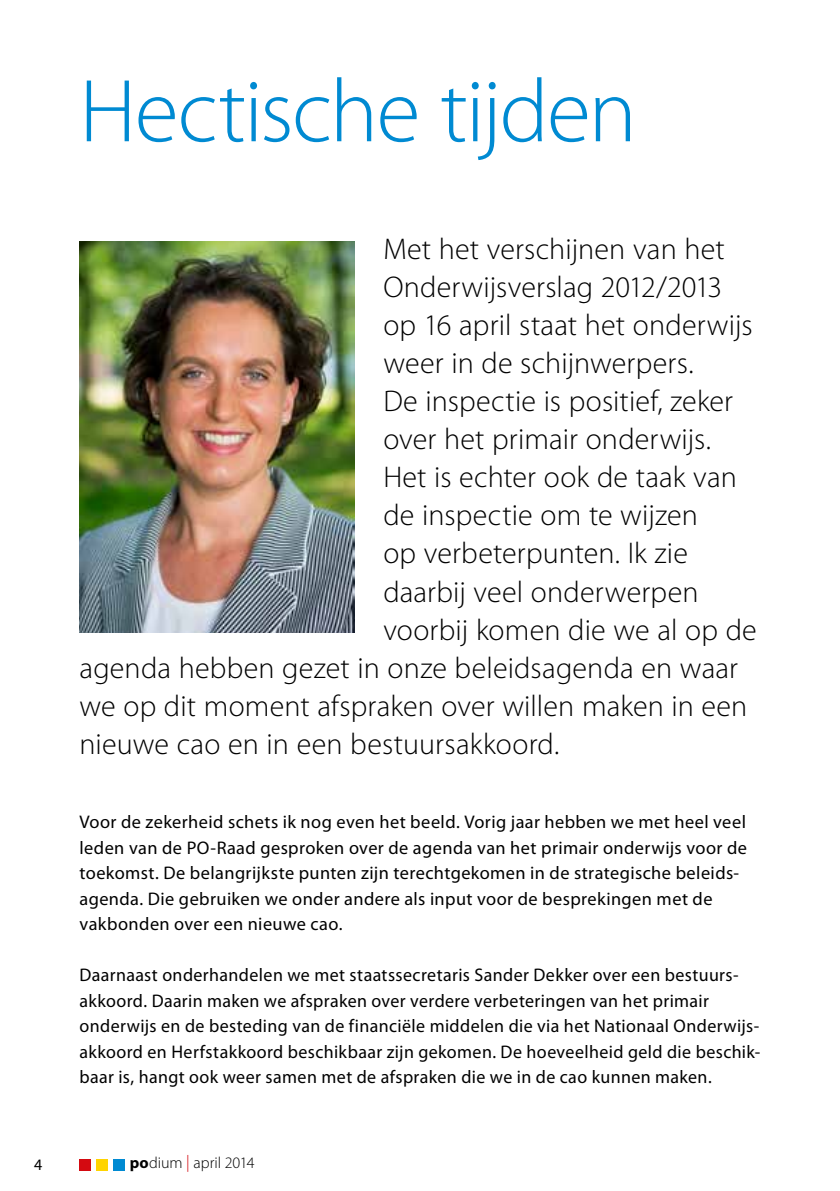
<style>
.page{position:relative;width:840px;height:1191px;background:#fff}
.page>*{position:absolute;margin:0;border:0;box-sizing:border-box;transform-origin:0 0}
.t1{font:300 90px "Myriad Pro";letter-spacing:-.02em;color:#008ad2}
.t2{font:300 30px "Myriad Pro";letter-spacing:.005em;color:#000}
.t3{font:18.2px/25.6px "Myriad Pro";letter-spacing:.025em;color:#000}
.t4{font:300 16px "Myriad Pro";color:#000}
.t5{font:16px "Myriad Pro";color:#000}
.s1{font-weight:700}
.s2{font-family:"Universal Greekwith Math Pi";font-weight:400;color:#d40a11}
</style>
<div class="page">
<img style="left:79px;top:242px;width:276px;height:391px">
<div style="left:113px;top:1158px;width:12px;height:12px;background:#008ad2"></div>
<div style="left:96px;top:1158px;width:12px;height:12px;background:#ffd400"></div>
<div style="left:79px;top:1158px;width:12px;height:12px;background:#d40a11"></div>
<h1 class="t1" style="left:79px;top:62px;width:558px">Hectische tijden</h1>
<h2 class="t2" style="left:383px;top:233px;width:343px">Met het verschijnen van het</h2>
<h2 class="t2" style="left:383px;top:271px;width:340px">Onderwijsverslag 2012/2013</h2>
<h2 class="t2" style="left:383px;top:309px;width:370px">op 16 april staat het onderwijs</h2>
<h2 class="t2" style="left:383px;top:347px;width:311px">weer in de schijnwerpers.</h2>
<h2 class="t2" style="left:383px;top:385px;width:351px">De inspectie is positief, zeker</h2>
<h2 class="t2" style="left:383px;top:423px;width:329px">over het primair onderwijs.</h2>
<h2 class="t2" style="left:383px;top:461px;width:355px">Het is echter ook de taak van</h2>
<h2 class="t2" style="left:383px;top:499px;width:316px">de inspectie om te wijzen</h2>
<h2 class="t2" style="left:383px;top:537px;width:306px">op verbeterpunten. Ik zie</h2>
<h2 class="t2" style="left:383px;top:575px;width:316px">daarbij veel onderwerpen</h2>
<h2 class="t2" style="left:383px;top:613px;width:375px">voorbij komen die we al op de</h2>
<h2 class="t2" style="left:79px;top:651px;width:659px">agenda hebben gezet in onze beleidsagenda en waar</h2>
<h2 class="t2" style="left:79px;top:689px;width:669px">we op dit moment afspraken over willen maken in een</h2>
<h2 class="t2" style="left:79px;top:727px;width:481px">nieuwe cao en in een bestuursakkoord.</h2>
<p class="t3" style="left:79px;top:809px;width:668px">Voor de zekerheid schets ik nog even het beeld. Vorig jaar hebben we met heel veel leden van de PO-Raad gesproken over de agenda van het primair onderwijs voor de toekomst. De belangrijkste punten zijn terechtgekomen in de strategische beleids&shy;agenda. Die gebruiken we onder andere als input voor de besprekingen met de vakbonden over een nieuwe cao.</p>
<p class="t3" style="left:79px;top:962px;width:682px">Daarnaast onderhandelen we met staatssecretaris Sander Dekker over een bestuurs&shy;akkoord. Daarin maken we afspraken over verdere verbeteringen van het primair onderwijs en de besteding van de financiële middelen die via het Nationaal Onderwijs&shy;akkoord en Herfstakkoord beschikbaar zijn gekomen. De hoeveelheid geld die beschik&shy;baar is, hangt ook weer samen met de afspraken die we in de cao kunnen maken.</p>
<p class="t5" style="left:34px;top:1154px;width:10px">4</p>
<p class="t4" style="left:130px;top:1154px;width:126px"><span class="s1">po</span>dium <span class="s2">_</span> april 2014</p>
</div>
